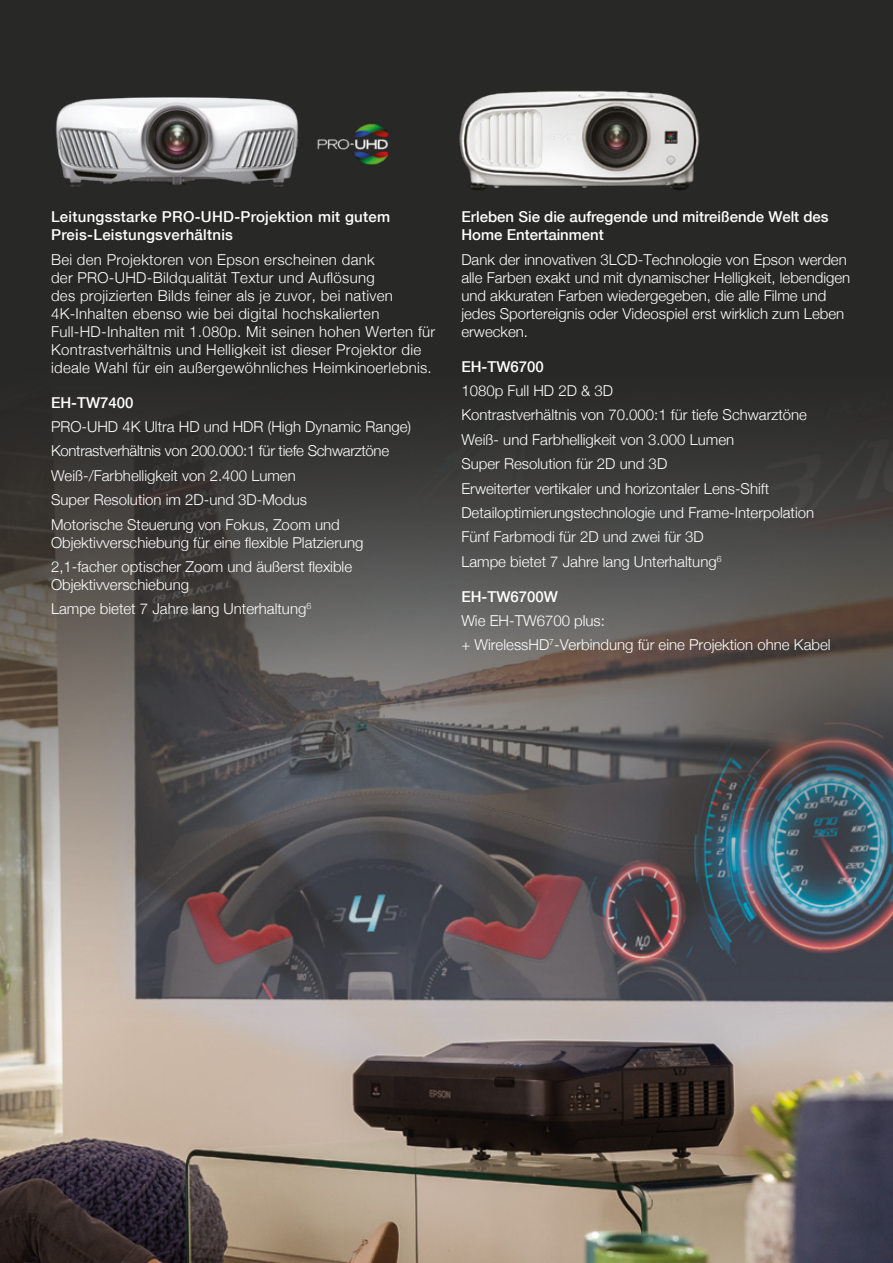
<style>
.page{position:relative;width:893px;height:1263px;background:#282827}
.page>*{position:absolute;margin:0;border:0;box-sizing:border-box;transform-origin:0 0}
.Brochure_Small_Sub_H{font:300 15px/18px "Helvetica Neue";color:#fff}
.Brochure_Body_Copy{font:300 15px/18px "Helvetica Neue";color:#fff}
.Brochure_Body_Copy-2{font:300 15px/18px "Helvetica Neue";letter-spacing:.02em;color:#fff}
.Brochure_Small_Sub_H-2{font:500 15px/18px "Helvetica Neue";color:#fff}
.Brochure_Small_Sub_H-3{font:500 15px/18px "Helvetica Neue";letter-spacing:.02em;color:#fff}
.Brochure_Small_Sub_H-4{font:300 15px "Helvetica Neue";letter-spacing:-.02em;color:#fff}
</style>
<div class="page">
<img style="left:0;top:422px;width:893px;height:841px">
<img style="left:56px;top:97px;width:243px;height:90px">
<img style="left:459px;top:90px;width:241px;height:100px">
<img style="left:317px;top:123px;width:72px;height:42px">
<p class="Brochure_Small_Sub_H-3" style="left:51px;top:208px;width:341px">Leitungsstarke PRO-UHD-Projektion mit gutem<br>Preis-Leistungsverhältnis</p>
<p class="Brochure_Body_Copy-2" style="left:51px;top:250px;width:386px">Bei den Projektoren von Epson erscheinen dank<br>der PRO-UHD-Bildqualität Textur und Auflösung<br>des projizierten Bilds feiner als je zuvor, bei nativen 4K-Inhalten ebenso wie bei digital hochskalierten Full-HD-Inhalten mit 1.080p. Mit seinen hohen Werten für Kontrastverhältnis und Helligkeit ist dieser Projektor die ideale Wahl für ein außergewöhnliches Heimkinoerlebnis.</p>
<p class="Brochure_Small_Sub_H-2" style="left:51px;top:393px;width:84px">EH-TW7400</p>
<p class="Brochure_Small_Sub_H" style="left:51px;top:417px;width:362px">PRO-UHD 4K Ultra HD und HDR (High Dynamic Range)</p>
<p class="Brochure_Small_Sub_H-4" style="left:51px;top:442px;width:340px">Kontrastverhältnis von 200.000:1 für tiefe Schwarztöne</p>
<p class="Brochure_Small_Sub_H" style="left:51px;top:466px;width:246px">Weiß-/Farbhelligkeit von 2.400 Lumen</p>
<p class="Brochure_Small_Sub_H" style="left:51px;top:490px;width:258px">Super Resolution im 2D-und 3D-Modus</p>
<p class="Brochure_Small_Sub_H" style="left:51px;top:515px;width:314px">Motorische Steuerung von Fokus, Zoom und<br>Objektivverschiebung für eine flexible Platzierung</p>
<p class="Brochure_Small_Sub_H" style="left:51px;top:557px;width:303px">2,1-facher optischer Zoom und äußerst flexible<br>Objektivverschiebung</p>
<p class="Brochure_Body_Copy" style="left:51px;top:600px;width:262px">Lampe bietet 7 Jahre lang Unterhaltung<sup>6</sup></p>
<p class="Brochure_Small_Sub_H-2" style="left:461px;top:208px;width:369px">Erleben Sie die aufregende und mitreißende Welt des<br>Home Entertainment</p>
<p class="Brochure_Body_Copy" style="left:461px;top:250px;width:390px">Dank der innovativen 3LCD-Technologie von Epson werden alle Farben exakt und mit dynamischer Helligkeit, lebendigen und akkuraten Farben wiedergegeben, die alle Filme und jedes Sportereignis oder Videospiel erst wirklich zum Leben erwecken.</p>
<p class="Brochure_Small_Sub_H-2" style="left:461px;top:357px;width:84px">EH-TW6700</p>
<p class="Brochure_Small_Sub_H" style="left:461px;top:381px;width:153px">1080p Full HD 2D &amp; 3D</p>
<p class="Brochure_Small_Sub_H" style="left:461px;top:406px;width:347px">Kontrastverhältnis von 70.000:1 für tiefe Schwarztöne</p>
<p class="Brochure_Small_Sub_H" style="left:461px;top:430px;width:274px">Weiß- und Farbhelligkeit von 3.000 Lumen</p>
<p class="Brochure_Small_Sub_H" style="left:461px;top:454px;width:207px">Super Resolution für 2D und 3D</p>
<p class="Brochure_Small_Sub_H" style="left:461px;top:479px;width:309px">Erweiterter vertikaler und horizontaler Lens-Shift</p>
<p class="Brochure_Small_Sub_H" style="left:461px;top:503px;width:354px">Detailoptimierungstechnologie und Frame-Interpolation</p>
<p class="Brochure_Small_Sub_H" style="left:461px;top:528px;width:244px">Fünf Farbmodi für 2D und zwei für 3D</p>
<p class="Brochure_Body_Copy" style="left:461px;top:552px;width:262px">Lampe bietet 7 Jahre lang Unterhaltung<sup>6</sup></p>
<p class="Brochure_Small_Sub_H-2" style="left:461px;top:587px;width:98px">EH-TW6700W</p>
<p class="Brochure_Small_Sub_H" style="left:461px;top:611px;width:145px">Wie EH-TW6700 plus:</p>
<p class="Brochure_Body_Copy" style="left:461px;top:636px;width:371px">+ WirelessHD<sup>7</sup>-Verbindung für eine Projektion ohne Kabel</p>
</div>
